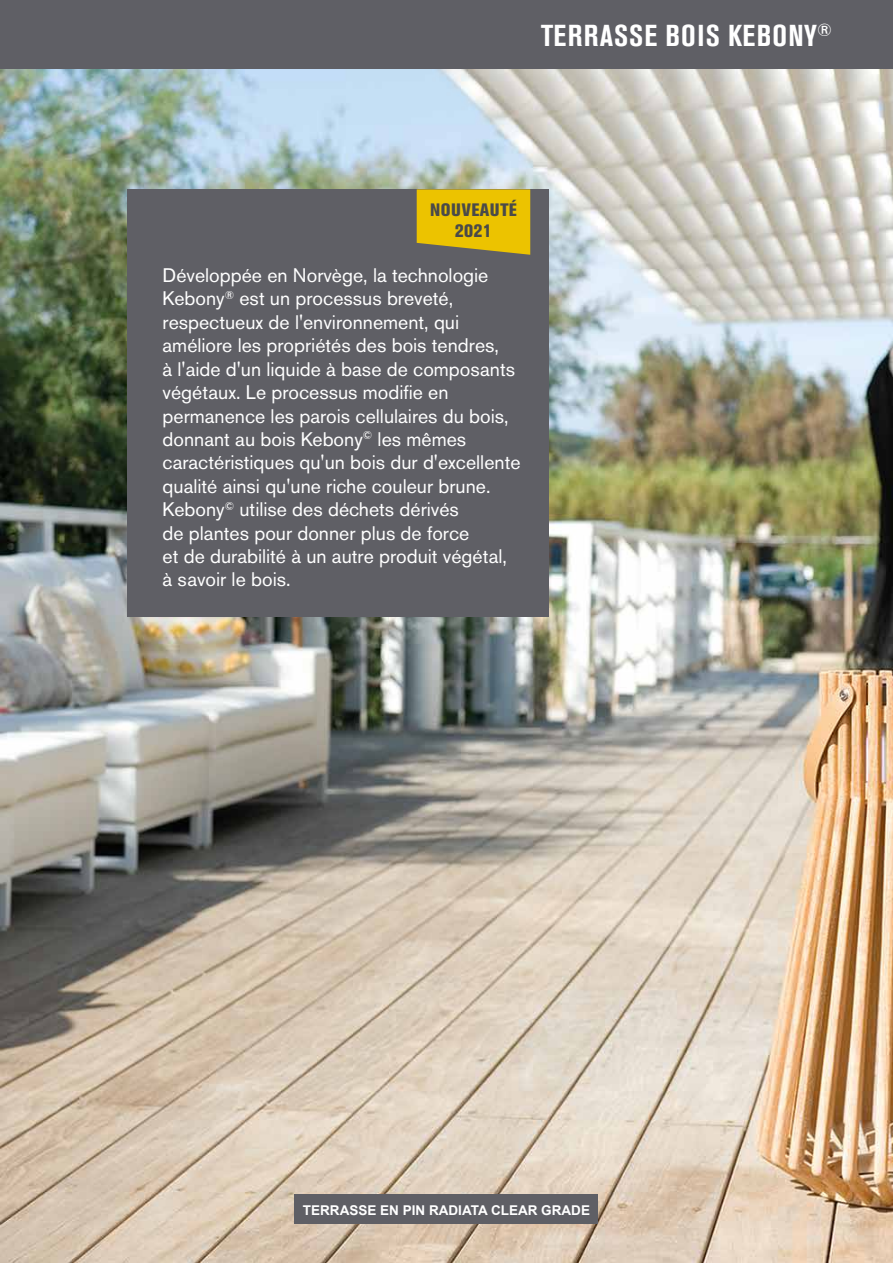
<style>
.page{position:relative;width:893px;height:1263px;background:#fff}
.page>*{position:absolute;margin:0;border:0;box-sizing:border-box;transform-origin:0 0}
.t1{font:700 condensed 30px "Akzidenz Grotesk BE";letter-spacing:.04em;color:#fff}
.t2{font:19.5px/23.4px "Akzidenz Grotesk BE";color:#fff}
.t3{font:800 condensed 17.85px/21.5px "Akzidenz Grotesk BE";letter-spacing:.03em;color:#4a4a49;text-align:center}
.t4{font:700 13.5px "Arial";color:#fff}
</style>
<div class="page">
<div style="left:0;top:0;width:893px;height:70px;background:#5f5f65"></div>
<img style="left:0;top:70px;width:893px;height:1193px">
<div style="left:295px;top:1194px;width:303px;height:30px;background:#5f5f65"></div>
<div style="left:128px;top:189px;width:421px;height:428px;background:#5f5f65"></div>
<svg style="left:417px;top:189px;width:113px;height:66px;background:#ddb80a"></svg>
<h1 class="t1" style="left:541px;top:19px;width:292px">TERRASSE BOIS KEBONY<sup>®</sup></h1>
<p class="t3" style="left:430px;top:199px;width:88px">NOUVEAUTÉ<br>2021</p>
<p class="t2" style="left:163px;top:264px;width:359px">Développée en Norvège, la technologie Kebony<sup>®</sup> est un processus breveté, respectueux de l'environnement, qui améliore les propriétés des bois tendres,<br>à l'aide d'un liquide à base de composants végétaux. Le processus modifie en permanence les parois cellulaires du bois, donnant au bois Kebony<sup>©</sup> les mêmes caractéristiques qu'un bois dur d'excellente qualité ainsi qu'une riche couleur brune.<br>Kebony<sup>©</sup> utilise des déchets dérivés<br>de plantes pour donner plus de force<br>et de durabilité à un autre produit végétal, à savoir le bois.</p>
<p class="t4" style="left:303px;top:1201px;width:289px">TERRASSE EN PIN RADIATA CLEAR GRADE</p>
</div>
